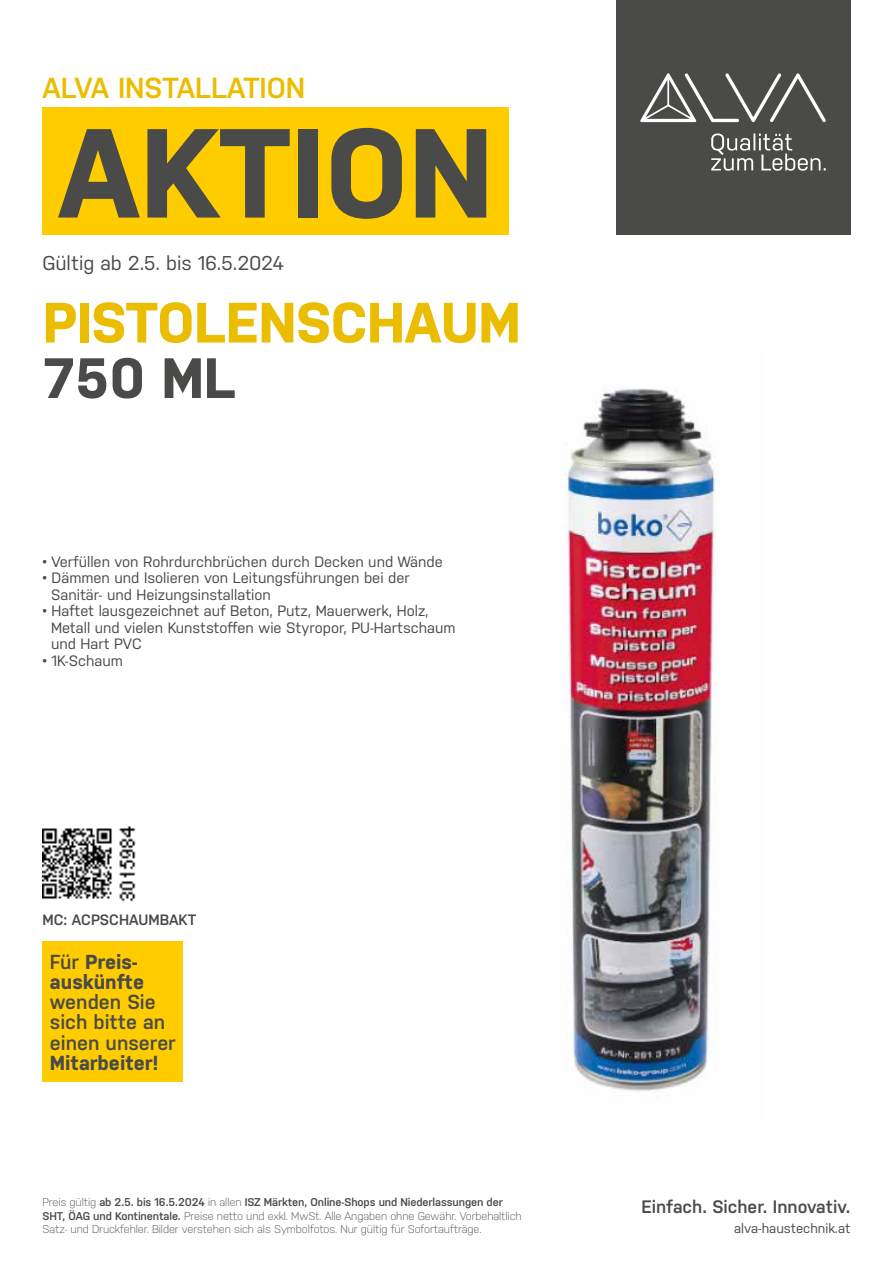
<style>
.page{position:relative;width:893px;height:1263px;background:#fff}
.page>*{position:absolute;margin:0;border:0;box-sizing:border-box;transform-origin:0 0}
.t1{font:700 126.3px "Nudista";color:#4a4a49}
.t2{font:700 56.7px "Nudista";letter-spacing:-.01em;color:#ebbd00}
.t3{font:700 56.7px "Nudista";color:#4a4a49}
.t4{font:600 28.95px "Nudista";color:#ebbd00}
.t5{font:600 20.25px/20.2px "Nudista";color:#4a4a49}
.t6{font:700 20.25px/20.2px "Nudista";color:#4a4a49}
.t7{font:19.95px "Nudista";letter-spacing:-.005em;color:#4a4a49}
.t8{font:600 18px "Nudista";color:#4a4a49}
.t9{font:15px/16.5px "Nudista";color:#4a4a49}
.t10{font:600 15px "Nudista";color:#4a4a49}
.t11{font:13.5px "Nudista";color:#4a4a49}
.t12{font:300 11.25px/13.5px "Nudista";letter-spacing:-.01em;color:#4a4a49}
.s1{font-weight:600}
</style>
<div class="page">
<div style="left:43px;top:107px;width:466px;height:128px;background:#fc0"></div>
<div style="left:615px;top:0;width:235px;height:235px;background:#4a4a49"></div>
<svg style="left:640px;top:73px;width:186px;height:98px"></svg>
<img style="left:42px;top:826px;width:94px;height:76px">
<img style="left:565px;top:387px;width:152px;height:704px">
<div style="left:43px;top:942px;width:140px;height:140px;background:#fc0"></div>
<h3 class="t4" style="left:43px;top:71px;width:264px">ALVA INSTALLATION</h3>
<h1 class="t1" style="left:58px;top:101px;width:437px">AKTION</h1>
<h3 class="t7" style="left:43px;top:251px;width:243px">Gültig ab 2.5. bis 16.5.2024</h3>
<h2 class="t2" style="left:43px;top:290px;width:480px">PISTOLENSCHAUM</h2>
<h2 class="t3" style="left:43px;top:346px;width:195px">750 ML</h2>
<p class="t9" style="left:43px;top:553px;width:402px">• Verfüllen von Rohrdurchbrüchen durch Decken und Wände</p>
<p class="t9" style="left:51px;top:570px;width:360px;text-indent:-9px">• Dämmen und Isolieren von Leitungsführungen bei der<br>Sanitär- und Heizungsinstallation</p>
<p class="t9" style="left:51px;top:603px;width:406px;text-indent:-9px">• Haftet lausgezeichnet auf Beton, Putz, Mauerwerk, Holz,<br>Metall und vielen Kunststoffen wie Styropor, PU-Hartschaum und Hart PVC</p>
<p class="t9" style="left:43px;top:652px;width:82px">• 1K-Schaum</p>
<p class="t10" style="left:43px;top:911px;width:155px">MC: ACPSCHAUMBAKT</p>
<h3 class="t6" style="left:50px;top:951px;width:96px"><span class="s1">Für</span> Preis&shy;auskünfte</h3>
<h3 class="t5" style="left:50px;top:992px;width:127px">wenden Sie sich bitte an einen unserer</h3>
<h3 class="t6" style="left:50px;top:1052px;width:110px">Mitarbeiter!</h3>
<p class="t12" style="left:43px;top:1195px;width:481px">Preis gültig <span class="s1">ab 2.5. bis 16.5.2024</span> in allen <span class="s1">ISZ Märkten, Online-Shops und Niederlassungen der<br>SHT, ÖAG und Kontinentale.</span> Preise netto und exkl. MwSt. Alle Angaben ohne Gewähr. Vorbehaltlich<br>Satz- und Druckfehler. Bilder verstehen sich als Symbolfotos. Nur gültig für Sofortaufträge.</p>
<p class="t8" style="left:641px;top:1196px;width:211px">Einfach. Sicher. Innovativ.</p>
<p class="t11" style="left:734px;top:1221px;width:118px">alva-haustechnik.at</p>
</div>
